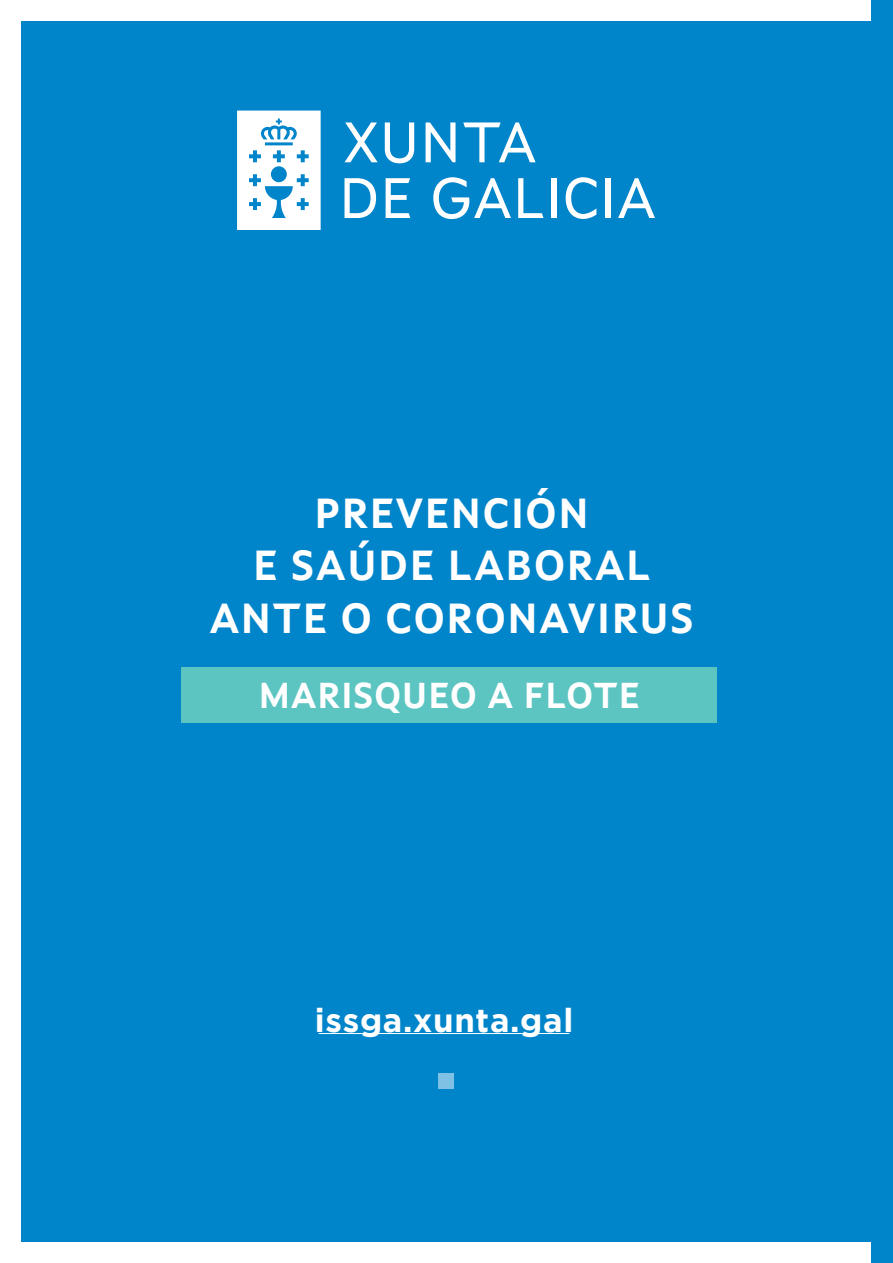
<style>
.page{position:relative;width:893px;height:1263px;background:#0084ca}
.page>*{position:absolute;margin:0;border:0;box-sizing:border-box;transform-origin:0 0}
.t1{font:700 42px/52.5px "Xunta Sans";letter-spacing:.04em;color:#fff;text-align:center}
.t2{font:700 36px "Xunta Sans";letter-spacing:.03em;color:#fff}
.t3{font:700 33px "Gotham";letter-spacing:.02em;color:#fff}
.s1{font-style:inherit}
</style>
<div class="page">
<svg style="left:237px;top:111px;width:84px;height:119px;background:#d7ebf6"></svg>
<svg style="left:344px;top:178px;width:32px;height:40px"></svg>
<svg style="left:386px;top:178px;width:24px;height:40px"></svg>
<svg style="left:433px;top:177px;width:78px;height:42px"></svg>
<svg style="left:518px;top:178px;width:25px;height:40px"></svg>
<div style="left:551px;top:178px;width:5px;height:40px;background:#fff"></div>
<svg style="left:566px;top:177px;width:30px;height:42px"></svg>
<div style="left:606px;top:178px;width:5px;height:40px;background:#fff"></div>
<svg style="left:618px;top:178px;width:37px;height:40px"></svg>
<svg style="left:345px;top:122px;width:33px;height:40px"></svg>
<svg style="left:385px;top:122px;width:29px;height:41px"></svg>
<svg style="left:426px;top:122px;width:29px;height:40px"></svg>
<svg style="left:463px;top:122px;width:73px;height:40px"></svg>
<div style="left:0;top:0;width:893px;height:1263px;border:21px solid #fff"></div>
<div style="left:181px;top:668px;width:536px;height:55px;background:#5cc5c2"></div>
<div style="left:438px;top:1073px;width:16px;height:16px;background:#7fc1e4"></div>
<div style="left:872px;top:0;width:21px;height:1263px;background:#0084ca"></div>
<hr style="left:319px;top:1033px;width:250px;height:1px;background:#fff">
<p class="t1" style="left:210px;top:487px;width:485px">PREVENCIÓN<br>E SAÚDE LABORAL<br>ANTE O CORONAVIRUS</p>
<p class="t2" style="left:259px;top:674px;width:382px">MARISQUEO A FLOTE</p>
<p class="t3" style="left:315px;top:1001px;width:260px"><span class="s1">issga.x</span>unta.gal</p>
</div>
